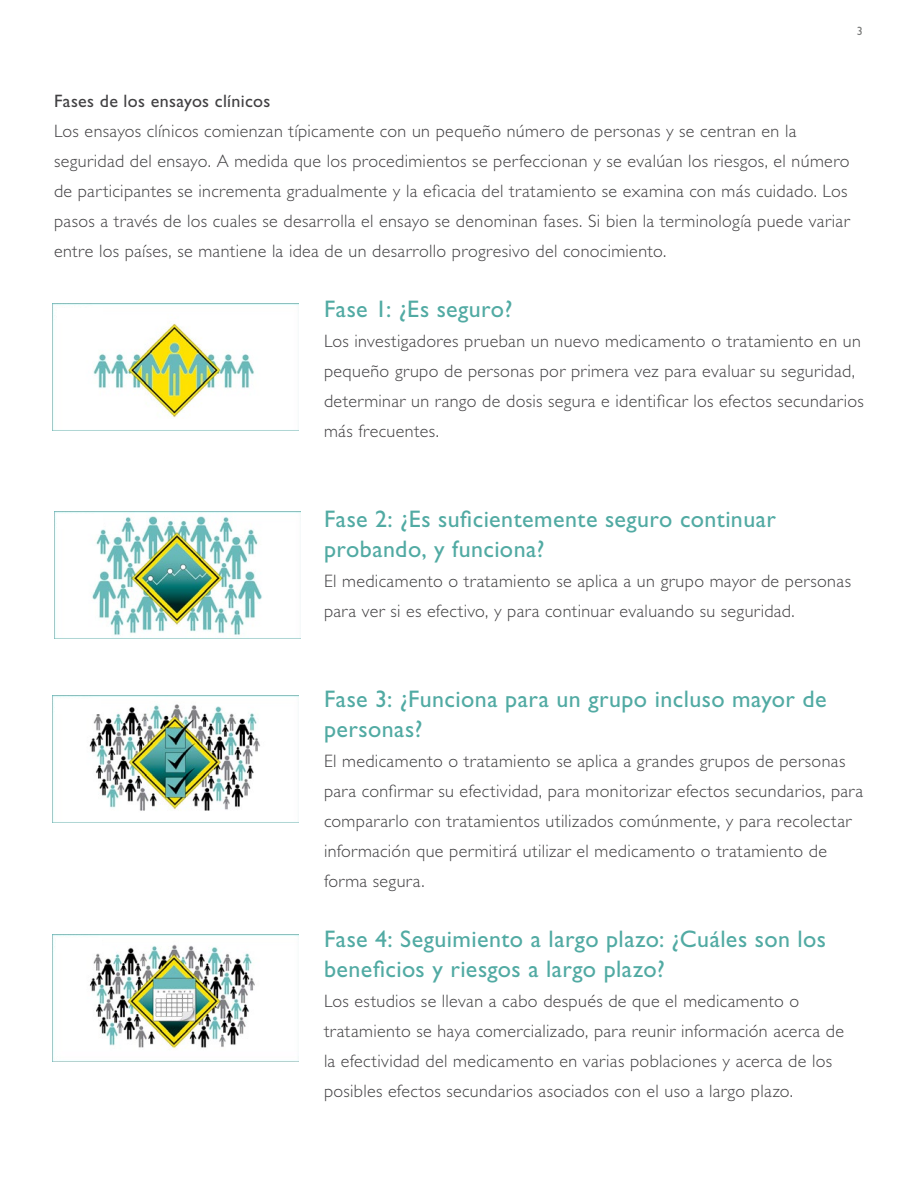
<style>
.page{position:relative;width:918px;height:1188px;background:#fff}
.page>*{position:absolute;margin:0;border:0;box-sizing:border-box;transform-origin:0 0}
.t1{font:24px/30px "Gill Sans Std";letter-spacing:.015em;color:#51aaa3}
.t2{font:300 18px/30px "Gill Sans Std";letter-spacing:.02em;color:#414042}
.t3{font:18px "Gill Sans Std";letter-spacing:.015em;color:#414042}
.t4{font:12px "Gill Sans Std";color:#797a79}
</style>
<div class="page">
<img style="left:52px;top:304px;width:247px;height:127px">
<img style="left:54px;top:511px;width:246px;height:127px">
<img style="left:52px;top:696px;width:247px;height:127px">
<img style="left:53px;top:934px;width:246px;height:127px">
<div style="left:56px;top:939px;width:46px;height:14px;background:#fff"></div>
<div style="left:55px;top:699px;width:46px;height:14px;background:#fff"></div>
<div style="left:57px;top:515px;width:46px;height:14px;background:#fff"></div>
<div style="left:57px;top:308px;width:46px;height:14px;background:#fff"></div>
<p class="t4" style="left:857px;top:24px;width:7px">3</p>
<p class="t3" style="left:54px;top:90px;width:218px">Fases de los ensayos clínicos</p>
<p class="t2" style="left:54px;top:116px;width:797px">Los ensayos clínicos comienzan típicamente con un pequeño número de personas y se centran en la seguridad del ensayo. A medida que los procedimientos se perfeccionan y se evalúan los riesgos, el número de participantes se incrementa gradualmente y la eficacia del tratamiento se examina con más cuidado. Los pasos a través de los cuales se desarrolla el ensayo se denominan fases. Si bien la terminología puede variar entre los países, se mantiene la idea de un desarrollo progresivo del conocimiento.</p>
<h1 class="t1" style="left:324px;top:294px;width:190px">Fase 1: ¿Es seguro?</h1>
<p class="t2" style="left:324px;top:326px;width:541px">Los investigadores prueban un nuevo medicamento o tratamiento en un pequeño grupo de personas por primera vez para evaluar su seguridad, determinar un rango de dosis segura e identificar los efectos secundarios más frecuentes.</p>
<h1 class="t1" style="left:324px;top:504px;width:454px">Fase 2: ¿Es suficientemente seguro continuar probando, y funciona?</h1>
<p class="t2" style="left:324px;top:566px;width:529px">El medicamento o tratamiento se aplica a un grupo mayor de personas para ver si es efectivo, y para continuar evaluando su seguridad.</p>
<h1 class="t1" style="left:324px;top:684px;width:504px">Fase 3: ¿Funciona para un grupo incluso mayor de personas?</h1>
<p class="t2" style="left:324px;top:746px;width:541px">El medicamento o tratamiento se aplica a grandes grupos de personas para confirmar su efectividad, para monitorizar efectos secundarios, para compararlo con tratamientos utilizados comúnmente, y para recolectar información que permitirá utilizar el medicamento o tratamiento de forma segura.</p>
<h1 class="t1" style="left:324px;top:924px;width:504px">Fase 4: Seguimiento a largo plazo: ¿Cuáles son los beneficios y riesgos a largo plazo?</h1>
<p class="t2" style="left:324px;top:986px;width:522px">Los estudios se llevan a cabo después de que el medicamento o tratamiento se haya comercializado, para reunir información acerca de la efectividad del medicamento en varias poblaciones y acerca de los posibles efectos secundarios asociados con el uso a largo plazo.</p>
</div>
